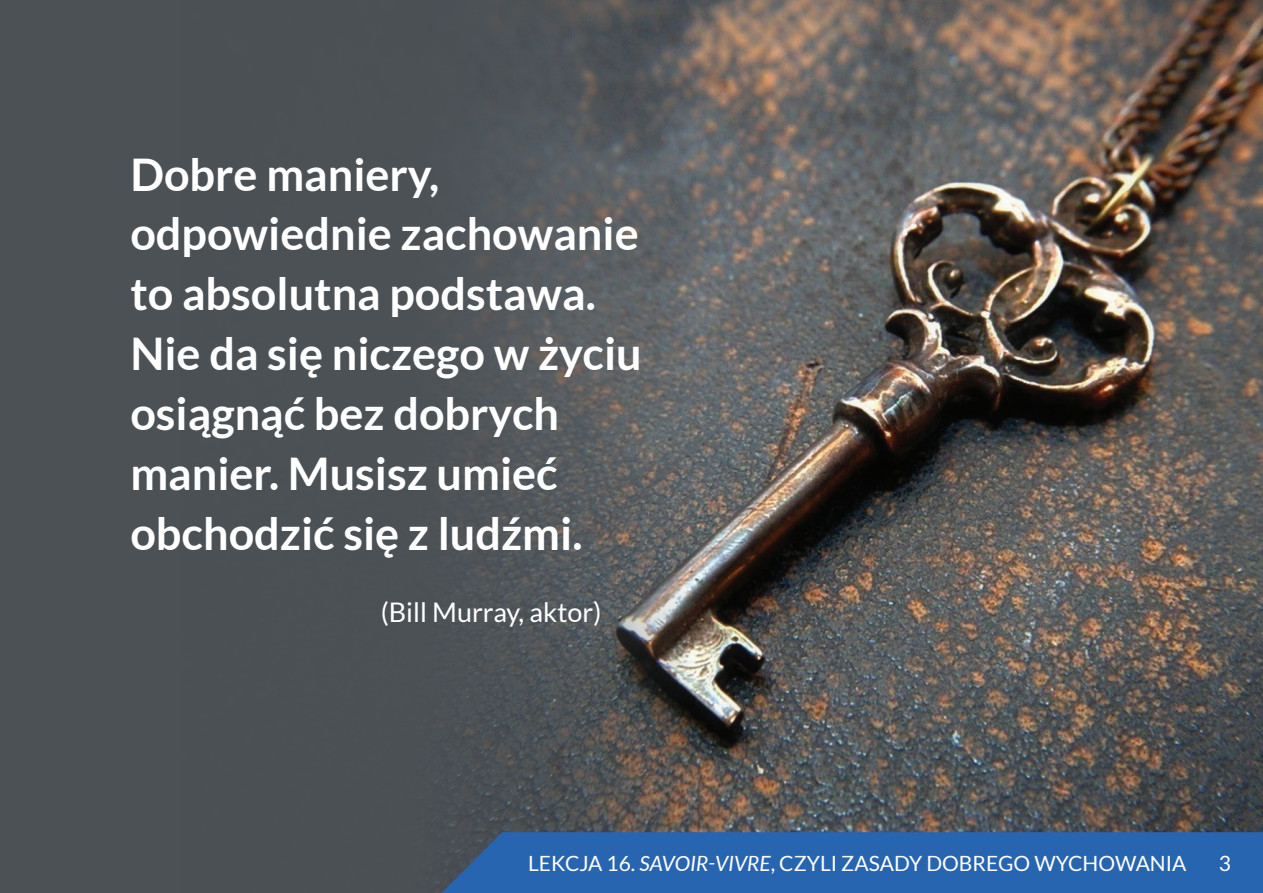
<style>
.page{position:relative;width:1263px;height:893px;background:#fff}
.page>*{position:absolute;margin:0;border:0;box-sizing:border-box;transform-origin:0 0}
.t1{font:700 45px/60px "Lato";color:#fff}
.t2{font:27px "Lato";color:#fff}
.t3{font:21px "Lato";color:#fff}
.s1{font-style:italic}
</style>
<div class="page">
<div style="left:0;top:0;width:716px;height:893px;background:#4c5155"></div>
<img style="left:449px;top:0;width:814px;height:832px">
<div style="left:442px;top:832px;width:821px;height:61px;background:#2865b1"></div>
<p class="t1" style="left:130px;top:143px;width:513px">Dobre maniery, odpowiednie zachowanie to absolutna podstawa.<br>Nie da się niczego w życiu osiągnąć bez dobrych manier. Musisz umieć obchodzić się z ludźmi.</p>
<p class="t2" style="left:381px;top:597px;width:222px">(BILL MURRAY, AKTOR)</p>
<p class="t3" style="left:528px;top:852px;width:660px">LEKCJA 16. <span class="s1">SAVOIR-VIVRE</span>, CZYLI ZASADY DOBREGO WYCHOWANIA</p>
<p class="t3" style="left:1219px;top:852px;width:14px">3</p>
</div>
